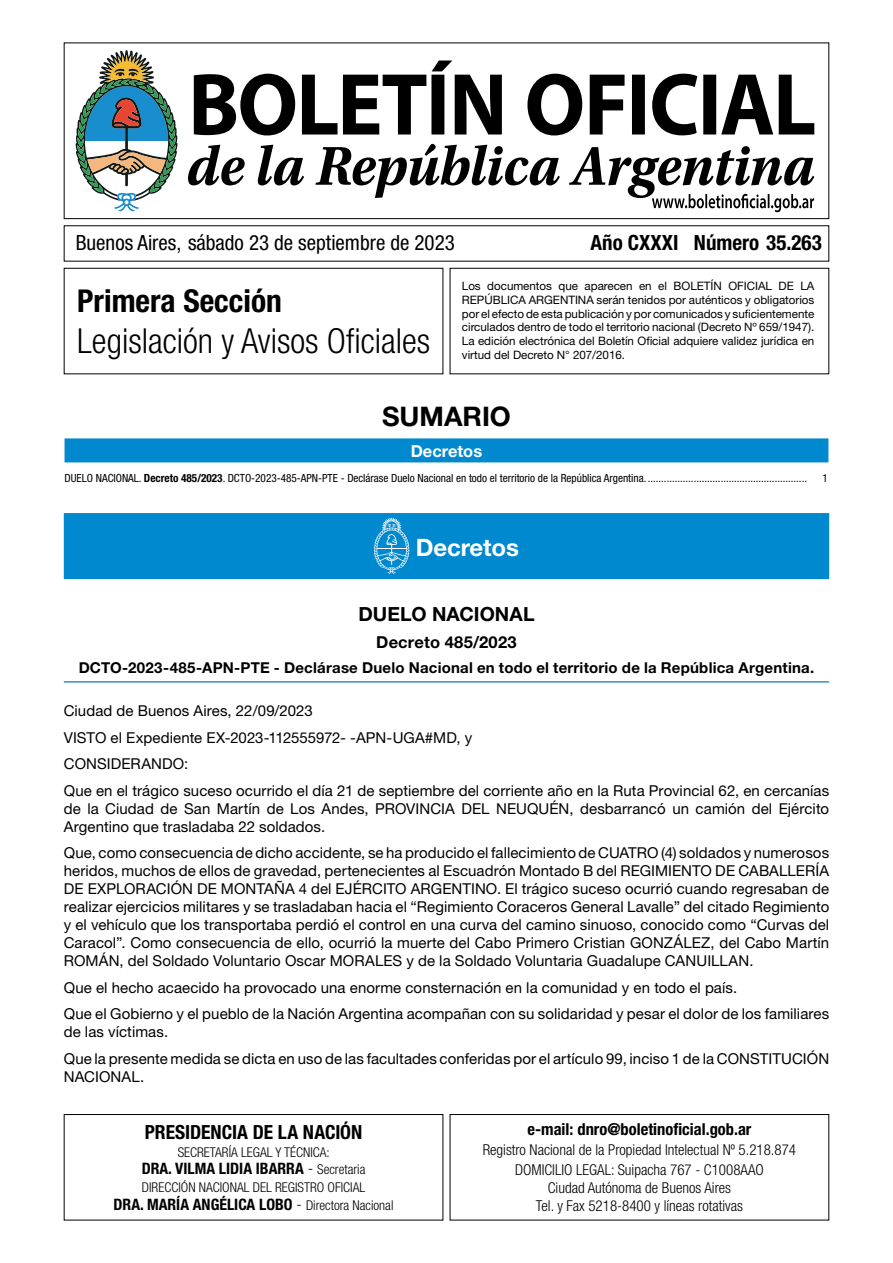
<style>
.page{position:relative;width:893px;height:1263px;background:#fff}
.page>*{position:absolute;margin:0;border:0;box-sizing:border-box;transform-origin:0 0}
.t1{font:300 condensed 34.5px "Helvetica Neue LT Std";color:#000}
.t2{font:700 condensed 31.5px "Helvetica Neue LT Std";color:#000}
.t3{font:700 27px "Helvetica Neue LT Std";color:#000}
.t4{font:700 24px "Helvetica Neue LT Std";letter-spacing:-.005em;color:#fff}
.t5{font:condensed 21px "Helvetica Neue LT Std";color:#000}
.t6{font:700 condensed 21px "Helvetica Neue LT Std";color:#000}
.t7{font:700 condensed 19.5px "Helvetica Neue LT Std";color:#000}
.t8{font:700 19.5px "Helvetica Neue LT Std";letter-spacing:.005em;color:#000}
.t9{font:700 condensed 16.5px "Helvetica Neue LT Std";color:#000}
.t10{font:700 16.5px "Helvetica Neue LT Std";letter-spacing:.015em;color:#000}
.t11{font:700 16.5px "Helvetica Neue LT Std";color:#fff}
.t12{font:700 condensed 15.75px "Helvetica Neue LT Std";color:#000}
.t13{font:15px/18px "Helvetica Neue LT Std";letter-spacing:.005em;color:#000}
.t14{font:300 condensed 15px/20.1px "Helvetica Neue LT Std";color:#000;text-align:center}
.t15{font:700 15px "Helvetica Neue LT Std";letter-spacing:.015em;color:#000}
.t16{font:300 condensed 13.5px "Helvetica Neue LT Std";color:#000}
.t17{font:11.7px/13.8px "Helvetica Neue LT Std";letter-spacing:-.005em;color:#000;text-align:justify}
.t18{font:condensed 11.25px "Helvetica Neue LT Std";color:#000}
.s1{font-weight:700}
.s2{font-weight:300;font-size:16.5px}
.s3{font-weight:300;font-size:13.5px}
</style>
<div class="page">
<div style="left:64px;top:268px;width:379px;height:106px;border:1px solid #000"></div>
<div style="left:450px;top:268px;width:379px;height:106px;border:1px solid #000"></div>
<div style="left:64px;top:43px;width:765px;height:176px;border:1px solid #000"></div>
<svg style="left:194px;top:61px;width:620px;height:74px"></svg>
<svg style="left:188px;top:144px;width:626px;height:68px"></svg>
<svg style="left:76px;top:50px;width:101px;height:161px"></svg>
<div style="left:64px;top:1114px;width:379px;height:106px;border:1px solid #000"></div>
<div style="left:450px;top:1114px;width:379px;height:106px;border:1px solid #000"></div>
<div style="left:65px;top:438px;width:763px;height:24px;background:#0089cf"></div>
<div style="left:64px;top:513px;width:765px;height:66px;background:#0089cf"></div>
<hr style="left:64px;top:681px;width:765px;height:1px;background:#0066b3">
<svg style="left:374px;top:518px;width:35px;height:56px"></svg>
<h3 class="t5" style="left:76px;top:230px;width:381px">Buenos Aires, sábado 23 de septiembre de 2023</h3>
<h3 class="t6" style="left:591px;top:230px;width:233px">Año CXXXI Número 35.263</h3>
<h2 class="t2" style="left:77px;top:282px;width:206px">Primera Sección</h2>
<h1 class="t1" style="left:77px;top:321px;width:354px">Legislación y Avisos Oficiales</h1>
<p class="t17" style="left:462px;top:279px;width:354px">Los documentos que aparecen en el BOLETÍN OFICIAL DE LA REPÚBLICA ARGENTINA serán tenidos por auténticos y obligatorios por el efecto de esta publicación y por comunicados y suficientemente circulados dentro de todo el territorio nacional (Decreto Nº 659/1947).<br>La edición electrónica del Boletín Oficial adquiere validez jurídica en virtud del Decreto N° 207/2016.</p>
<h3 class="t3" style="left:382px;top:400px;width:130px">SUMARIO</h3>
<p class="t11" style="left:411px;top:441px;width:73px">Decretos</p>
<p class="t18" style="left:65px;top:472px;width:744px">DUELO NACIONAL. <span class="s1">Decreto 485/2023</span>. DCTO-2023-485-APN-PTE - Declárase Duelo Nacional en todo el territorio de la República Argentina. ...........................................................</p>
<p class="t18" style="left:822px;top:472px;width:7px">1</p>
<h3 class="t4" style="left:416px;top:532px;width:105px">Decretos</h3>
<h3 class="t8" style="left:358px;top:602px;width:178px">DUELO NACIONAL</h3>
<p class="t10" style="left:376px;top:632px;width:142px">Decreto 485/2023</p>
<p class="t15" style="left:79px;top:658px;width:737px">DCTO-2023-485-APN-PTE - Declárase Duelo Nacional en todo el territorio de la República Argentina.</p>
<p class="t13" style="left:64px;top:697px;width:767px;line-height:26.5px">Ciudad de Buenos Aires, 22/09/2023<br>VISTO el Expediente EX-2023-112555972- -APN-UGA#MD, y<br>CONSIDERANDO:<br>Que en el trágico suceso ocurrido el día 21 de septiembre del corriente año en la Ruta Provincial 62, en cercanías</p>
<p class="t13" style="left:64px;top:799px;width:767px">de la Ciudad de San Martín de Los Andes, PROVINCIA DEL NEUQUÉN, desbarrancó un camión del Ejército<br>Argentino que trasladaba 22 soldados.</p>
<p class="t13" style="left:64px;top:844px;width:767px;text-align:justify">Que, como consecuencia de dicho accidente, se ha producido el fallecimiento de CUATRO (4) soldados y numerosos heridos, muchos de ellos de gravedad, pertenecientes al Escuadrón Montado B del REGIMIENTO DE CABALLERÍA DE EXPLORACIÓN DE MONTAÑA 4 del EJÉRCITO ARGENTINO. El trágico suceso ocurrió cuando regresaban de realizar ejercicios militares y se trasladaban hacia el “Regimiento Coraceros General Lavalle” del citado Regimiento y el vehículo que los transportaba perdió el control en una curva del camino sinuoso, conocido como “Curvas del Caracol”. Como consecuencia de ello, ocurrió la muerte del Cabo Primero Cristian GONZÁLEZ, del Cabo Martín ROMÁN, del Soldado Voluntario Oscar MORALES y de la Soldado Voluntaria Guadalupe CANUILLAN.</p>
<p class="t13" style="left:64px;top:974px;width:767px;line-height:26.5px">Que el hecho acaecido ha provocado una enorme consternación en la comunidad y en todo el país.<br>Que el Gobierno y el pueblo de la Nación Argentina acompañan con su solidaridad y pesar el dolor de los familiares</p>
<p class="t13" style="left:64px;top:1018px;width:767px;line-height:26.5px">de las víctimas.<br>Que la presente medida se dicta en uso de las facultades conferidas por el artículo 99, inciso 1 de la CONSTITUCIÓN</p>
<p class="t13" style="left:64px;top:1067px;width:82px">NACIONAL.</p>
<h3 class="t7" style="left:145px;top:1120px;width:219px">PRESIDENCIA DE LA NACIÓN</h3>
<p class="t16" style="left:178px;top:1144px;width:154px">SECRETARÍA LEGAL Y TÉCNICA:</p>
<p class="t12" style="left:142px;top:1159px;width:225px">DRA. VILMA LIDIA IBARRA <span class="s2">-</span> <span class="s3">Secretaria</span></p>
<p class="t16" style="left:142px;top:1180px;width:225px">DIRECCIÓN NACIONAL DEL REGISTRO OFICIAL</p>
<p class="t12" style="left:114px;top:1194px;width:281px">DRA. MARÍA ANGÉLICA LOBO <span class="s2">-</span> <span class="s3">Directora Nacional</span></p>
<p class="t9" style="left:527px;top:1119px;width:226px">e-mail: dnro@boletinoficial.gob.ar</p>
<p class="t14" style="left:483px;top:1140px;width:315px">Registro Nacional de la Propiedad Intelectual Nº 5.218.874<br>DOMICILIO LEGAL: Suipacha 767 - C1008AAO</p>
<p class="t14" style="left:536px;top:1179px;width:208px;line-height:18px">Ciudad Autónoma de Buenos Aires<br>Tel. y Fax 5218-8400 y líneas rotativas</p>
</div>
